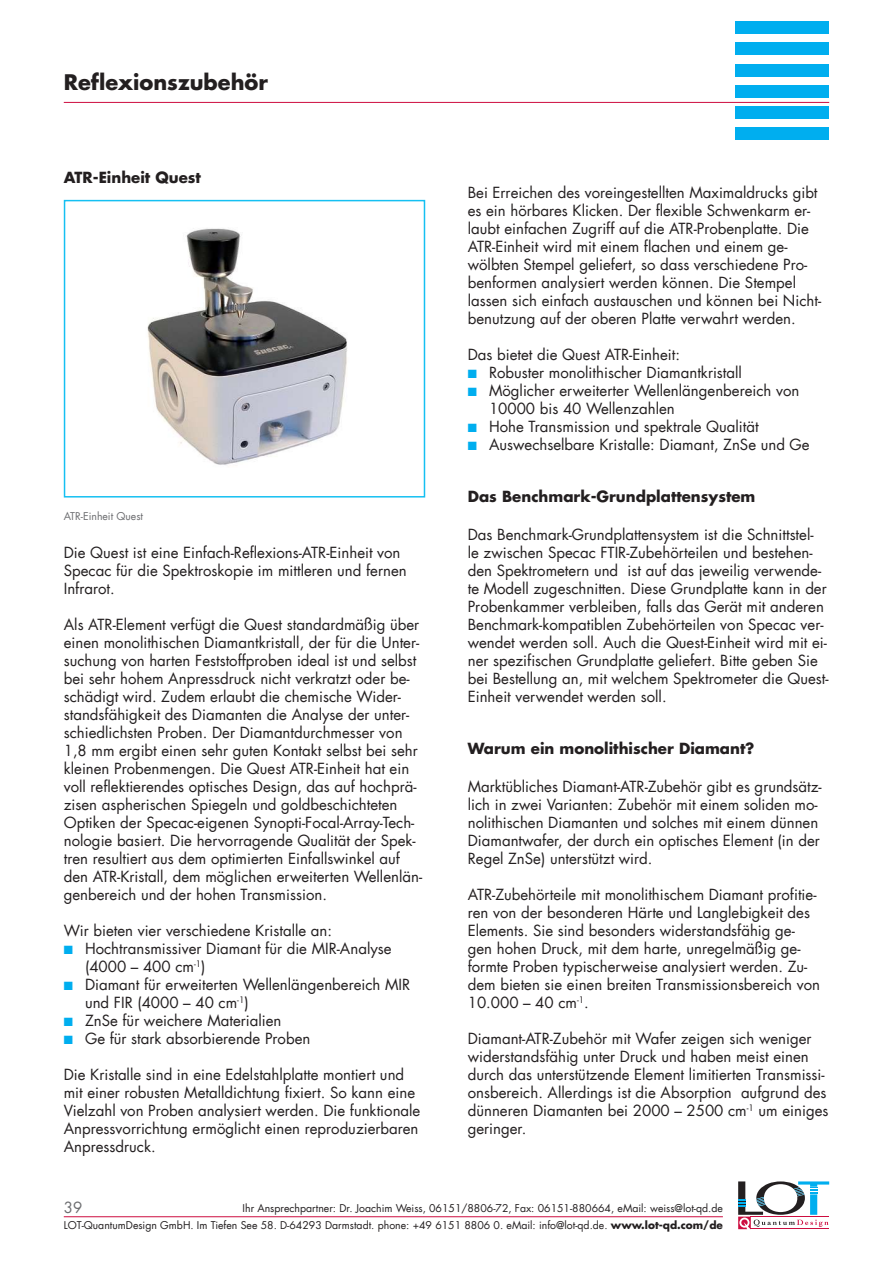
<style>
.page{position:relative;width:893px;height:1263px;background:#fff}
.page>*{position:absolute;margin:0;border:0;box-sizing:border-box;transform-origin:0 0}
.t1{font:700 21px "Futura LT";color:#231f20}
.t2{font:15px/18px "Futura LT";color:#231f20}
.t3{font:700 15px "Futura LT";color:#231f20}
.t4{font:15px "Futura LT";color:#6c6d70}
.t5{font:10.5px/16.8px "Futura LT";color:#231f20;text-align:right}
.t6{font:10.5px "Futura LT";color:#6c6d70}
.s1{font-weight:700}
</style>
<div class="page">
<div style="left:736px;top:21px;width:93px;height:13px;background:#00aeef"></div>
<div style="left:736px;top:43px;width:93px;height:12px;background:#00aeef"></div>
<div style="left:736px;top:64px;width:93px;height:13px;background:#00aeef"></div>
<div style="left:736px;top:85px;width:93px;height:13px;background:#00aeef"></div>
<div style="left:736px;top:106px;width:93px;height:13px;background:#00aeef"></div>
<div style="left:736px;top:128px;width:93px;height:12px;background:#00aeef"></div>
<hr style="left:64px;top:102px;width:765px;height:1px;background:#cd0d40">
<hr style="left:64px;top:1216px;width:659px;height:1px;background:#cd0d40">
<hr style="left:751px;top:1229px;width:78px;height:1px;background:#cd0d40">
<svg style="left:738px;top:1181px;width:91px;height:48px"></svg>
<img style="left:147px;top:228px;width:200px;height:237px">
<div style="left:64px;top:200px;width:361px;height:297px;border:2px solid #15c0f2"></div>
<h1 class="t1" style="left:64px;top:68px;width:206px">Reflexionszubehör</h1>
<p class="t3" style="left:64px;top:167px;width:139px">ATR-Einheit Quest</p>
<p class="t6" style="left:64px;top:509px;width:81px">ATR-Einheit Quest</p>
<p class="t2" style="left:64px;top:544px;width:344px">Die Quest ist eine Einfach-Reflexions-ATR-Einheit von<br>Specac für die Spektroskopie im mittleren und fernen<br>Infrarot.</p>
<p class="t2" style="left:64px;top:616px;width:360px">Als ATR-Element verfügt die Quest standardmäßig über einen monolithischen Diamantkristall, der für die Unter&shy;suchung von harten Feststoffproben ideal ist und selbst bei sehr hohem Anpressdruck nicht verkratzt oder be&shy;schädigt wird. Zudem erlaubt die chemische Wider&shy;standsfähigkeit des Diamanten die Analyse der unter&shy;schiedlichsten Proben. Der Diamantdurchmesser von 1,8 mm ergibt einen sehr guten Kontakt selbst bei sehr kleinen Probenmengen. Die Quest ATR-Einheit hat ein voll reflektierendes optisches Design, das auf hochprä&shy;zisen aspherischen Spiegeln und goldbeschichteten Optiken der Specac-eigenen Synopti-Focal-Array-Tech&shy;nologie basiert. Die hervorragende Qualität der Spek&shy;tren resultiert aus dem optimierten Einfallswinkel auf den ATR-Kristall, dem möglichen erweiterten Wellenlän&shy;genbereich und der hohen Transmission.</p>
<p class="t2" style="left:85px;top:922px;width:327px;text-indent:-21px">Wir bieten vier verschiedene Kristalle an:<br>Hochtransmissiver Diamant für die MIR-Analyse (4000 – 400 cm<sup>-1</sup>)<br>Diamant für erweiterten Wellenlängenbereich MIR und FIR (4000 – 40 cm<sup>-1</sup>)<br>ZnSe für weichere Materialien<br>Ge für stark absorbierende Proben</p>
<p class="t2" style="left:64px;top:1066px;width:358px">Die Kristalle sind in eine Edelstahlplatte montiert und mit einer robusten Metalldichtung fixiert. So kann eine Vielzahl von Proben analysiert werden. Die funktionale Anpressvorrichtung ermöglicht einen reproduzierbaren Anpressdruck.</p>
<p class="t2" style="left:468px;top:184px;width:355px">Bei Erreichen des voreingestellten Maximaldrucks gibt es ein hörbares Klicken. Der flexible Schwenkarm er&shy;laubt einfachen Zugriff auf die ATR-Probenplatte. Die ATR-Einheit wird mit einem flachen und einem ge&shy;wölbten Stempel geliefert, so dass verschiedene Pro&shy;benformen analysiert werden können. Die Stempel lassen sich einfach austauschen und können bei Nicht&shy;benutzung auf der oberen Platte verwahrt werden.</p>
<p class="t2" style="left:489px;top:346px;width:322px;text-indent:-21px">Das bietet die Quest ATR-Einheit:<br>Robuster monolithischer Diamantkristall Möglicher erweiterter Wellenlängenbereich von 10000 bis 40 Wellenzahlen<br>Hohe Transmission und spektrale Qualität Auswechselbare Kristalle: Diamant, ZnSe und Ge</p>
<p class="t3" style="left:468px;top:486px;width:289px">Das Benchmark-Grundplattensystem</p>
<p class="t2" style="left:468px;top:526px;width:362px">Das Benchmark-Grundplattensystem ist die Schnittstel-<br>le zwischen Specac FTIR-Zubehörteilen und bestehen&shy;den Spektrometern und ist auf das jeweilig verwende&shy;te Modell zugeschnitten. Diese Grundplatte kann in der Probenkammer verbleiben, falls das Gerät mit anderen Benchmark-kompatiblen Zubehörteilen von Specac ver&shy;wendet werden soll. Auch die Quest-Einheit wird mit ei&shy;ner spezifischen Grundplatte geliefert. Bitte geben Sie bei Bestellung an, mit welchem Spektrometer die Quest-Einheit verwendet werden soll.</p>
<p class="t3" style="left:468px;top:738px;width:288px">Warum ein monolithischer Diamant?</p>
<p class="t2" style="left:468px;top:778px;width:355px">Marktübliches Diamant-ATR-Zubehör gibt es grundsätz&shy;lich in zwei Varianten: Zubehör mit einem soliden mo&shy;nolithischen Diamanten und solches mit einem dünnen Diamantwafer, der durch ein optisches Element (in der Regel ZnSe) unterstützt wird.</p>
<p class="t2" style="left:468px;top:886px;width:354px">ATR-Zubehörteile mit monolithischem Diamant profitie&shy;ren von der besonderen Härte und Langlebigkeit des Elements. Sie sind besonders widerstandsfähig ge&shy;gen hohen Druck, mit dem harte, unregelmäßig ge&shy;formte Proben typischerweise analysiert werden. Zu&shy;dem bieten sie einen breiten Transmissionsbereich von 10.000 – 40 cm<sup>-1</sup>.</p>
<p class="t2" style="left:468px;top:1030px;width:362px">Diamant-ATR-Zubehör mit Wafer zeigen sich weniger widerstandsfähig unter Druck und haben meist einen durch das unterstützende Element limitierten Transmissi&shy;onsbereich. Allerdings ist die Absorption aufgrund des dünneren Diamanten bei 2000 – 2500 cm<sup>-1</sup> um einiges geringer.</p>
<p class="t4" style="left:64px;top:1198px;width:20px">39</p>
<p class="t5" style="left:64px;top:1200px;width:661px">Ihr Ansprechpartner: Dr. Joachim Weiss, 06151/8806-72, Fax: 06151-880664, eMail: weiss@lot-qd.de<br>LOT-QuantumDesign GmbH. Im Tiefen See 58. D-64293 Darmstadt. phone: +49 6151 8806 0. eMail: info@lot-qd.de. <span class="s1">www.lot-qd.com/de</span></p>
</div>
